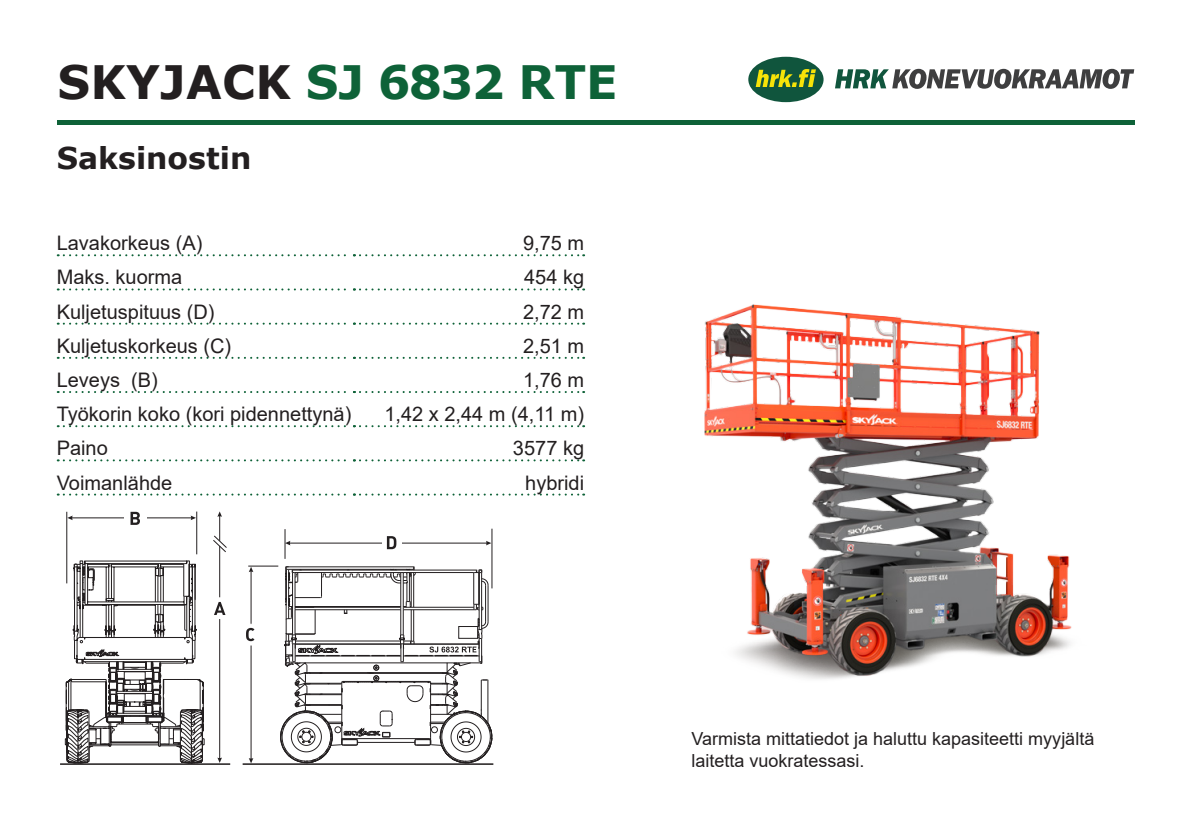
<style>
.page{position:relative;width:1191px;height:840px;background:#fff}
.page>*{position:absolute;margin:0;border:0;box-sizing:border-box;transform-origin:0 0}
.t1{font:700 46px "Verdana";letter-spacing:.005em;color:#0e6238}
.t2{font:700 30px "Verdana";color:#231f20}
.HRK_Table_Data_5mm{font:20px "Arial";color:#231f20}
.t3{font:18px/21.6px "Arial";color:#231f20}
.s1{color:#231f20}
</style>
<div class="page">
<svg style="left:58px;top:254px;width:526px;height:2px"></svg>
<svg style="left:58px;top:288px;width:526px;height:2px"></svg>
<svg style="left:58px;top:322px;width:526px;height:2px"></svg>
<svg style="left:58px;top:356px;width:526px;height:2px"></svg>
<svg style="left:58px;top:391px;width:526px;height:2px"></svg>
<svg style="left:58px;top:425px;width:526px;height:2px"></svg>
<svg style="left:58px;top:459px;width:526px;height:2px"></svg>
<svg style="left:58px;top:493px;width:526px;height:2px"></svg>
<hr style="left:243px;top:762px;width:250px;height:2px;background:#231f20">
<hr style="left:60px;top:762px;width:170px;height:2px;background:#231f20">
<hr style="left:219px;top:545px;width:1px;height:214px;background:#231f20">
<svg style="left:217px;top:757px;width:5px;height:5px"></svg>
<div style="left:208px;top:597px;width:22px;height:21px;background:#fff"></div>
<hr style="left:196px;top:511px;width:1px;height:43px;background:#231f20">
<hr style="left:70px;top:517px;width:122px;height:1px;background:#231f20">
<svg style="left:67px;top:515px;width:6px;height:5px"></svg>
<svg style="left:191px;top:515px;width:5px;height:5px"></svg>
<hr style="left:66px;top:511px;width:1px;height:72px;background:#231f20">
<div style="left:124px;top:508px;width:22px;height:20px;background:#fff"></div>
<svg style="left:213px;top:511px;width:14px;height:41px"></svg>
<hr style="left:251px;top:571px;width:1px;height:189px;background:#231f20">
<svg style="left:249px;top:566px;width:4px;height:6px"></svg>
<svg style="left:249px;top:757px;width:4px;height:6px"></svg>
<div style="left:242px;top:623px;width:21px;height:21px;background:#fff"></div>
<hr style="left:248px;top:565px;width:30px;height:1px;background:#231f20">
<hr style="left:289px;top:542px;width:198px;height:1px;background:#231f20">
<svg style="left:486px;top:541px;width:5px;height:4px"></svg>
<hr style="left:491px;top:528px;width:1px;height:60px;background:#231f20">
<div style="left:382px;top:532px;width:19px;height:20px;background:#fff"></div>
<svg style="left:285px;top:529px;width:5px;height:29px"></svg>
<svg style="left:387px;top:536px;width:9px;height:13px"></svg>
<svg style="left:214px;top:601px;width:11px;height:13px"></svg>
<svg style="left:130px;top:511px;width:10px;height:13px"></svg>
<svg style="left:246px;top:627px;width:8px;height:13px"></svg>
<svg style="left:280px;top:566px;width:213px;height:197px"></svg>
<svg style="left:65px;top:560px;width:140px;height:203px"></svg>
<img style="left:704px;top:304px;width:368px;height:375px">
<hr style="left:57px;top:120px;width:1077px;height:4px;background:#0e6238">
<svg style="left:835px;top:69px;width:299px;height:20px"></svg>
<div style="left:748px;top:57px;width:75px;height:45px;background:#10553d;border-radius:50%"></div>
<svg style="left:755px;top:69px;width:61px;height:18px"></svg>
<p class="t1" style="left:58px;top:50px;width:561px"><span class="s1">SKYJACK</span> SJ 6832 RTE</p>
<p class="t2" style="left:57px;top:137px;width:196px">Saksinostin</p>
<p class="HRK_Table_Data_5mm" style="left:57px;top:229px;width:147px">Lavakorkeus (A)</p>
<p class="HRK_Table_Data_5mm" style="left:523px;top:229px;width:63px">9,75 m</p>
<p class="HRK_Table_Data_5mm" style="left:57px;top:263px;width:127px">Maks. kuorma</p>
<p class="HRK_Table_Data_5mm" style="left:524px;top:263px;width:62px">454 kg</p>
<p class="HRK_Table_Data_5mm" style="left:57px;top:298px;width:159px">Kuljetuspituus (D)</p>
<p class="HRK_Table_Data_5mm" style="left:523px;top:298px;width:63px">2,72 m</p>
<p class="HRK_Table_Data_5mm" style="left:57px;top:332px;width:176px">Kuljetuskorkeus (C)</p>
<p class="HRK_Table_Data_5mm" style="left:523px;top:332px;width:63px">2,51 m</p>
<p class="HRK_Table_Data_5mm" style="left:57px;top:366px;width:103px">Leveys (B)</p>
<p class="HRK_Table_Data_5mm" style="left:523px;top:366px;width:63px">1,76 m</p>
<p class="HRK_Table_Data_5mm" style="left:57px;top:400px;width:296px">Työkorin koko (kori pidennettynä)</p>
<p class="HRK_Table_Data_5mm" style="left:384px;top:400px;width:201px">1,42 x 2,44 m (4,11 m)</p>
<p class="HRK_Table_Data_5mm" style="left:57px;top:434px;width:53px">Paino</p>
<p class="HRK_Table_Data_5mm" style="left:513px;top:434px;width:73px">3577 kg</p>
<p class="HRK_Table_Data_5mm" style="left:57px;top:468px;width:117px">Voimanlähde</p>
<p class="HRK_Table_Data_5mm" style="left:525px;top:468px;width:60px">hybridi</p>
<p class="t3" style="left:691px;top:727px;width:404px">Varmista mittatiedot ja haluttu kapasiteetti myyjältä laitetta vuokratessasi.</p>
</div>
